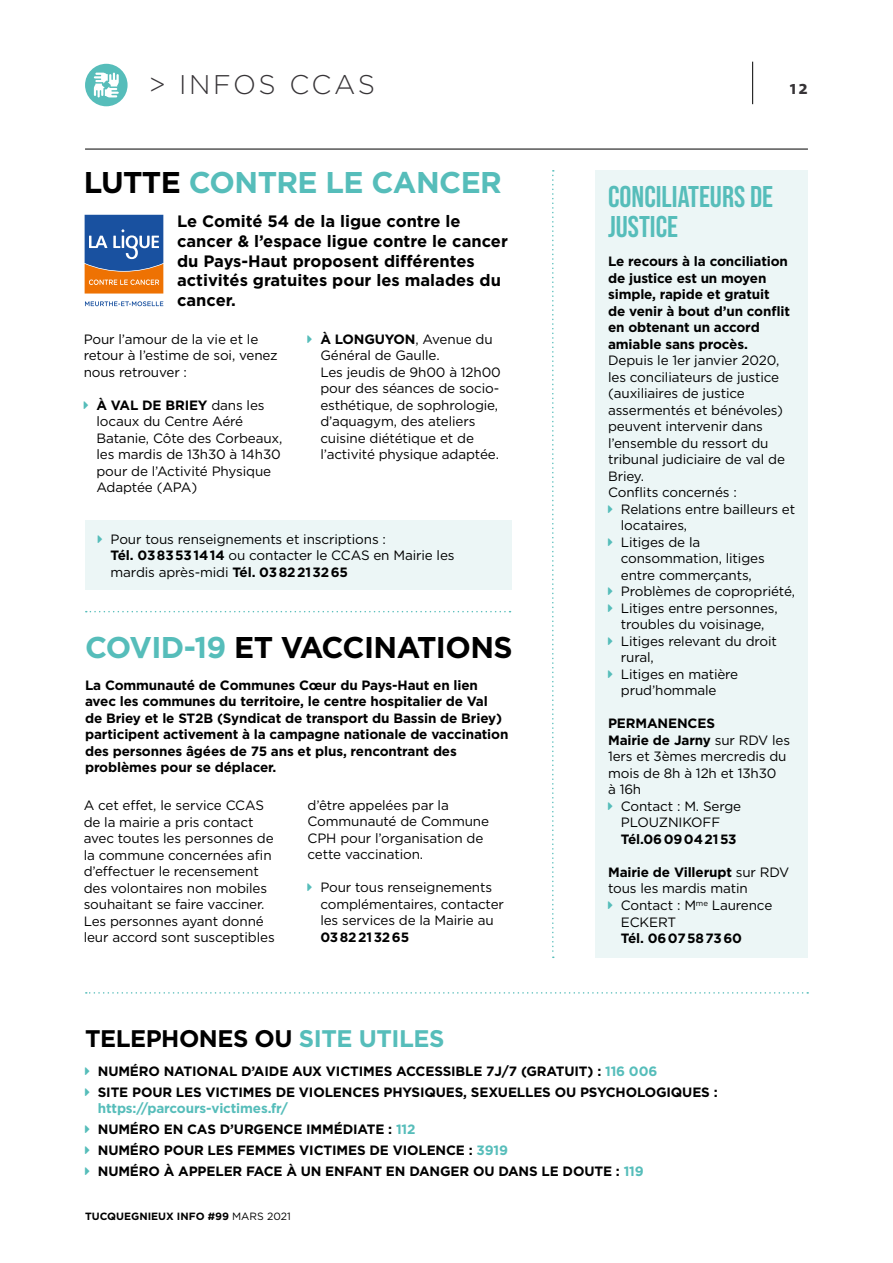
<style>
.page{position:relative;width:893px;height:1263px;background:#fff}
.page>*{position:absolute;margin:0;border:0;box-sizing:border-box;transform-origin:0 0}
.t1{font:700 30px/30px "Bebas Neue Pro";color:#56bdba}
.t2{font:700 30px "Gotham";letter-spacing:-.02em;color:#000}
.t3{font:700 30px "Gotham";letter-spacing:-.02em;color:#56bdba}
.t4{font:300 27px "Gotham";letter-spacing:.095em;color:#373437}
.t5{font:700 24px "Gotham";letter-spacing:-.02em;color:#000}
.t6{font:700 19.5px "The Sans";color:#373437}
.t7{font:700 16.5px/19.8px "Gotham";color:#000}
.t8{font:13.5px/16.5px "Gotham";letter-spacing:-.01em;color:#000}
.t9{font:700 13.5px/16.5px "Gotham";letter-spacing:-.01em;color:#000}
.t10{font:700 10.5px "Gotham";color:#000}
.s1{color:#000}
.s2{font-weight:700}
.s3{color:#56bdba}
.s4{font-weight:400}
</style>
<div class="page">
<hr style="left:85px;top:149px;width:723px;height:1px;background:#000">
<hr style="left:752px;top:62px;width:1px;height:42px;background:#000">
<svg style="left:552px;top:170px;width:2px;height:788px"></svg>
<svg style="left:86px;top:611px;width:424px;height:1px"></svg>
<svg style="left:86px;top:992px;width:722px;height:2px"></svg>
<div style="left:85px;top:64px;width:43px;height:42px;background:#56bdba;border-radius:50%"></div>
<svg style="left:94px;top:72px;width:25px;height:26px"></svg>
<div style="left:595px;top:170px;width:213px;height:788px;background:#ecf6f6"></div>
<svg style="left:84px;top:214px;width:80px;height:80px;background:#727080"></svg>
<svg style="left:85px;top:301px;width:78px;height:5px"></svg>
<div style="left:85px;top:520px;width:427px;height:70px;background:#ecf6f6"></div>
<hr style="left:892px;top:672px;width:1px;height:591px;background:#f2f9f5">
<h2 class="t4" style="left:149px;top:67px;width:228px">&gt; INFOS CCAS</h2>
<h3 class="t6" style="left:790px;top:71px;width:19px">12</h3>
<h1 class="t3" style="left:84px;top:162px;width:420px"><span class="s1">LUTTE</span> CONTRE LE CANCER</h1>
<p class="t7" style="left:177px;top:211px;width:332px">Le Comité 54 de la ligue contre le cancer &amp; l’espace ligue contre le cancer du Pays-Haut proposent différentes activités gratuites pour les malades du cancer.</p>
<p class="t8" style="left:84px;top:331px;width:196px">Pour l’amour de la vie et le retour à l’estime de soi, venez nous retrouver :</p>
<p class="t8" style="left:96px;top:397px;width:188px"><span class="s2">À VAL DE BRIEY</span> dans les locaux du Centre Aéré<br>Batanie, Côte des Corbeaux, les mardis de 13h30 à 14h30 pour de l’Activité Physique<br>Adaptée (APA)</p>
<p class="t8" style="left:320px;top:331px;width:182px"><span class="s2">À LONGUYON</span>, Avenue du<br>Général de Gaulle.<br>Les jeudis de 9h00 à 12h00 pour des séances de socio&shy;esthétique, de sophrologie, d’aquagym, des ateliers cuisine diététique et de l’activité physique adaptée.</p>
<p class="t8" style="left:111px;top:531px;width:346px">Pour tous renseignements et inscriptions :<br><span class="s2">Tél. 03 83 53 14 14</span> ou contacter le CCAS en Mairie les mardis après-midi <span class="s2">Tél. 03 82 21 32 65</span></p>
<h1 class="t2" style="left:85px;top:627px;width:429px"><span class="s3">COVID-19</span> ET VACCINATIONS</h1>
<p class="t9" style="left:85px;top:677px;width:425px">La Communauté de Communes Cœur du Pays-Haut en lien avec les communes du territoire, le centre hospitalier de Val de Briey et le ST2B (Syndicat de transport du Bassin de Briey) participent activement à la campagne nationale de vaccination des personnes âgées de 75 ans et plus, rencontrant des problèmes pour se déplacer.</p>
<p class="t8" style="left:84px;top:797px;width:193px">A cet effet, le service CCAS de la mairie a pris contact avec toutes les personnes de la commune concernées afin d’effectuer le recensement des volontaires non mobiles souhaitant se faire vacciner.<br>Les personnes ayant donné leur accord sont susceptibles</p>
<p class="t8" style="left:308px;top:797px;width:183px">d’être appelées par la<br>Communauté de Commune<br>CPH pour l’organisation de cette vaccination.</p>
<p class="t8" style="left:320px;top:879px;width:185px">Pour tous renseignements complémentaires, contacter les services de la Mairie au</p>
<p class="t9" style="left:320px;top:929px;width:90px">03 82 21 32 65</p>
<h1 class="t1" style="left:608px;top:181px;width:166px">CONCILIATEURS DE<br>JUSTICE</h1>
<p class="t9" style="left:608px;top:253px;width:183px">Le recours à la conciliation de justice est un moyen simple, rapide et gratuit de venir à bout d’un conflit en obtenant un accord amiable sans procès.</p>
<p class="t8" style="left:608px;top:352px;width:178px">Depuis le 1er janvier 2020, les conciliateurs de justice (auxiliaires de justice assermentés et bénévoles) peuvent intervenir dans l’ensemble du ressort du tribunal judiciaire de val de<br>Briey.<br>Conflits concernés :</p>
<p class="t8" style="left:621px;top:501px;width:176px">Relations entre bailleurs et locataires,<br>Litiges de la consommation, litiges entre commerçants,<br>Problèmes de copropriété,<br>Litiges entre personnes, troubles du voisinage,<br>Litiges relevant du droit rural,<br>Litiges en matière prud’hommale</p>
<p class="t9" style="left:608px;top:715px;width:108px">PERMANENCES</p>
<p class="t9" style="left:608px;top:732px;width:184px">Mairie de Jarny <span class="s4">sur RDV les</span></p>
<p class="t8" style="left:608px;top:748px;width:180px">1ers et 3èmes mercredis du</p>
<p class="t8" style="left:608px;top:765px;width:170px">mois de 8h à 12h et 13h30</p>
<p class="t8" style="left:608px;top:781px;width:35px">à 16h</p>
<p class="t8" style="left:621px;top:798px;width:122px">Contact : M. Serge</p>
<p class="t8" style="left:621px;top:814px;width:101px">PLOUZNIKOFF</p>
<p class="t9" style="left:621px;top:831px;width:117px">Tél.06 09 04 21 53</p>
<p class="t8" style="left:608px;top:863px;width:183px"><span class="s2">Mairie de Villerupt</span> sur RDV tous les mardis matin</p>
<p class="t8" style="left:621px;top:896px;width:153px">Contact : M<sup>me</sup> Laurence<br>ECKERT</p>
<p class="t9" style="left:621px;top:930px;width:123px">Tél. 06 07 58 73 60</p>
<h3 class="t5" style="left:85px;top:1022px;width:361px">TELEPHONES OU <span class="s3">SITE UTILES</span></h3>
<p class="t9" style="left:98px;top:1061px;width:621px;line-height:20.7px">NUMÉRO NATIONAL D’AIDE AUX VICTIMES ACCESSIBLE 7J/7 (GRATUIT) : <span class="s3">116 006<br></span>SITE POUR LES VICTIMES DE VIOLENCES PHYSIQUES, SEXUELLES OU PSYCHOLOGIQUES :</p>
<p class="t9" style="left:98px;top:1098px;width:547px;line-height:20.7px"><span class="s3">https://parcours-victimes.fr/<br></span>NUMÉRO EN CAS D’URGENCE IMMÉDIATE : <span class="s3">112<br></span>NUMÉRO POUR LES FEMMES VICTIMES DE VIOLENCE : <span class="s3">3919<br></span>NUMÉRO À APPELER FACE À UN ENFANT EN DANGER OU DANS LE DOUTE : <span class="s3">119</span></p>
<p class="t10" style="left:85px;top:1210px;width:207px">TUCQUEGNIEUX INFO #99 <span class="s4">MARS 2021</span></p>
</div>
